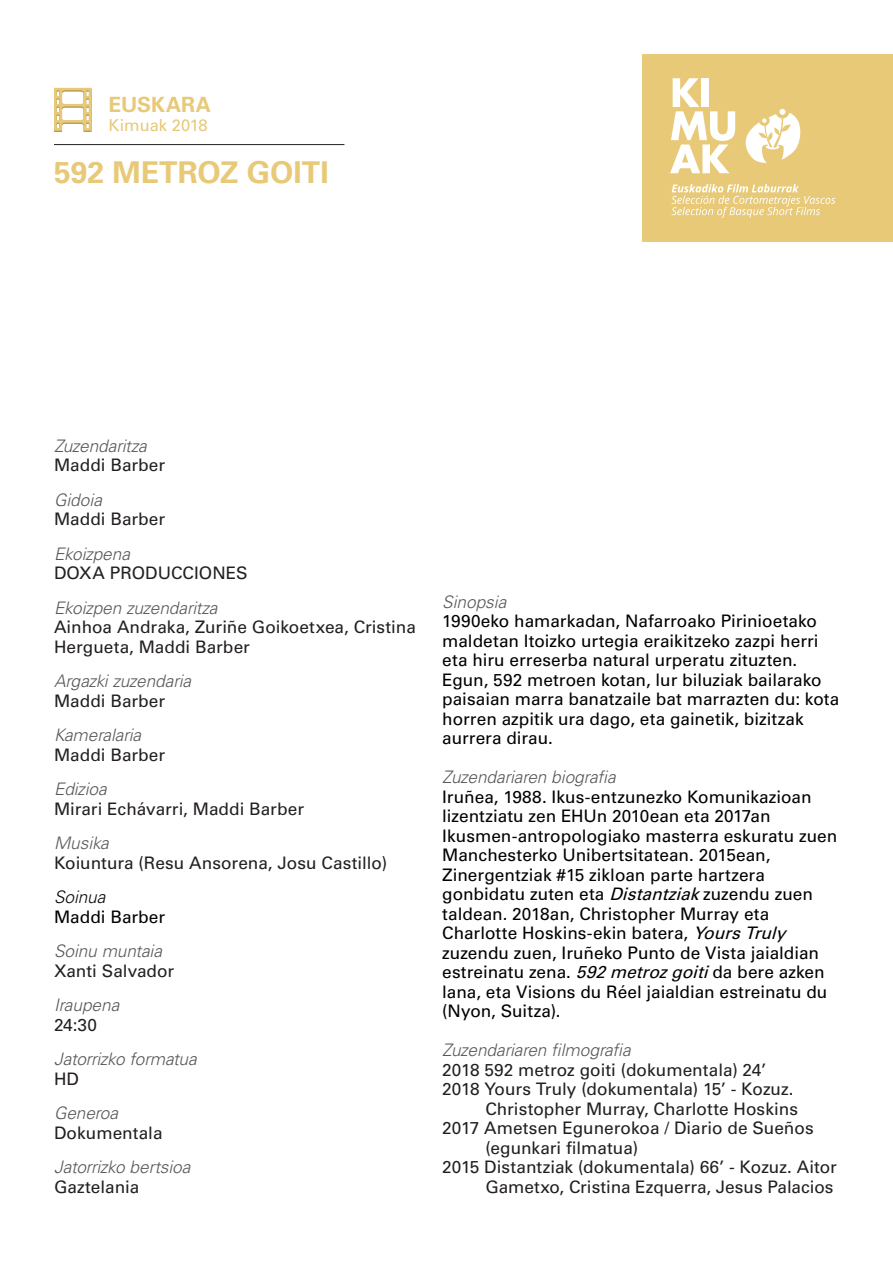
<style>
.page{position:relative;width:893px;height:1263px;background:#fff}
.page>*{position:absolute;margin:0;border:0;box-sizing:border-box;transform-origin:0 0}
.t1{font:700 30px "Univers LT Std";color:#e7c978}
.t2{font:700 21px "Univers LT Std";color:#e7c978}
.t3{font:17.25px/19.5px "Univers LT Std";color:#000}
.t4{font:17.25px/19.5px "Univers LT Std";color:#231f20}
.t5{font:italic 300 17.25px "Univers LT Std";letter-spacing:-.005em;color:#57585a}
.t6{font:italic 300 17.25px "Univers LT Std";color:#0c0806}
.t7{font:16.5px "Univers LT Std";letter-spacing:-.005em;color:#e7c978}
.s1{font-style:italic}
</style>
<div class="page">
<svg style="left:54px;top:88px;width:38px;height:44px"></svg>
<hr style="left:54px;top:144px;width:290px;height:1px;background:#231f20">
<div style="left:642px;top:54px;width:251px;height:187px;background:#e7c978"></div>
<svg style="left:670px;top:78px;width:65px;height:95px"></svg>
<svg style="left:672px;top:184px;width:163px;height:34px"></svg>
<svg style="left:745px;top:109px;width:56px;height:54px"></svg>
<p class="t2" style="left:108px;top:92px;width:104px">EUSKARA</p>
<p class="t7" style="left:108px;top:116px;width:101px">Kimuak 2018</p>
<p class="t1" style="left:54px;top:155px;width:276px">592 METROZ GOITI</p>
<p class="t5" style="left:54px;top:435px;width:94px">Zuzendaritza</p>
<p class="t4" style="left:54px;top:455px;width:113px">Maddi Barber</p>
<p class="t5" style="left:54px;top:489px;width:49px">Gidoia</p>
<p class="t4" style="left:54px;top:509px;width:113px">Maddi Barber</p>
<p class="t5" style="left:54px;top:543px;width:77px">Ekoizpena</p>
<p class="t4" style="left:54px;top:563px;width:195px">DOXA PRODUCCIONES</p>
<p class="t5" style="left:54px;top:597px;width:165px">Ekoizpen zuzendaritza</p>
<p class="t4" style="left:54px;top:617px;width:363px">Ainhoa Andraka, Zuriñe Goikoetxea, Cristina<br>Hergueta, Maddi Barber</p>
<p class="t5" style="left:54px;top:670px;width:139px">Argazki zuzendaria</p>
<p class="t4" style="left:54px;top:691px;width:113px">Maddi Barber</p>
<p class="t5" style="left:54px;top:724px;width:89px">Kameralaria</p>
<p class="t4" style="left:54px;top:745px;width:113px">Maddi Barber</p>
<p class="t5" style="left:54px;top:778px;width:54px">Edizioa</p>
<p class="t4" style="left:54px;top:799px;width:252px">Mirari Echávarri, Maddi Barber</p>
<p class="t5" style="left:54px;top:832px;width:56px">Musika</p>
<p class="t4" style="left:54px;top:853px;width:335px">Koiuntura (Resu Ansorena, Josu Castillo)</p>
<p class="t6" style="left:54px;top:886px;width:53px">Soinua</p>
<p class="t3" style="left:54px;top:907px;width:113px">Maddi Barber</p>
<p class="t5" style="left:54px;top:940px;width:110px">Soinu muntaia</p>
<p class="t4" style="left:54px;top:961px;width:122px">Xanti Salvador</p>
<p class="t5" style="left:54px;top:994px;width:67px">Iraupena</p>
<p class="t4" style="left:54px;top:1015px;width:44px">24:30</p>
<p class="t5" style="left:54px;top:1048px;width:144px">Jatorrizko formatua</p>
<p class="t4" style="left:54px;top:1069px;width:26px">HD</p>
<p class="t5" style="left:54px;top:1102px;width:66px">Generoa</p>
<p class="t4" style="left:54px;top:1123px;width:110px">Dokumentala</p>
<p class="t5" style="left:54px;top:1156px;width:138px">Jatorrizko bertsioa</p>
<p class="t4" style="left:54px;top:1177px;width:87px">Gaztelania</p>
<p class="t5" style="left:442px;top:591px;width:66px">Sinopsia</p>
<p class="t3" style="left:442px;top:611px;width:399px">1990eko hamarkadan, Nafarroako Pirinioetako maldetan Itoizko urtegia eraikitzeko zazpi herri eta hiru erreserba natural urperatu zituzten.<br>Egun, 592 metroen kotan, lur biluziak bailarako paisaian marra banatzaile bat marrazten du: kota horren azpitik ura dago, eta gainetik, bizitzak aurrera dirau.</p>
<p class="t5" style="left:442px;top:766px;width:175px">Zuzendariaren biografia</p>
<p class="t3" style="left:442px;top:787px;width:371px">Iruñea, 1988. Ikus-entzunezko Komunikazioan lizentziatu zen EHUn 2010ean eta 2017an</p>
<p class="t3" style="left:442px;top:826px;width:397px">Ikusmen-antropologiako masterra eskuratu zuen<br>Manchesterko Unibertsitatean. 2015ean,</p>
<p class="t3" style="left:442px;top:865px;width:324px">Zinergentziak #15 zikloan parte hartzera</p>
<p class="t3" style="left:442px;top:884px;width:372px">gonbidatu zuten eta <span class="s1">Distantziak</span>zuzendu zuen taldean. 2018an, Christopher Murray eta</p>
<p class="t3" style="left:442px;top:923px;width:350px">Charlotte Hoskins-ekin batera, <span class="s1">YoursTruly</span></p>
<p class="t3" style="left:442px;top:943px;width:387px">zuzendu zuen, Iruñeko Punto de Vista jaialdian estreinatu zena. <span class="s1">592metrozgoiti</span>da bere azken lana, eta Visions du Réel jaialdian estreinatu du (Nyon, Suitza).</p>
<p class="t5" style="left:442px;top:1039px;width:190px">Zuzendariaren filmografia</p>
<p class="t4" style="left:442px;top:1060px;width:325px">2018 592 metroz goiti (dokumentala) 24’</p>
<p class="t4" style="left:442px;top:1079px;width:357px;text-align:right">2018 Yours Truly (dokumentala) 15’ - Kozuz.<br>Christopher Murray, Charlotte Hoskins</p>
<p class="t4" style="left:485px;top:1118px;width:330px;text-indent:-43px">2017 Ametsen Egunerokoa / Diario de Sueños (egunkari filmatua)</p>
<p class="t4" style="left:442px;top:1157px;width:396px;text-align:right">2015 Distantziak (dokumentala) 66’ - Kozuz. Aitor<br>Gametxo, Cristina Ezquerra, Jesus Palacios</p>
</div>
